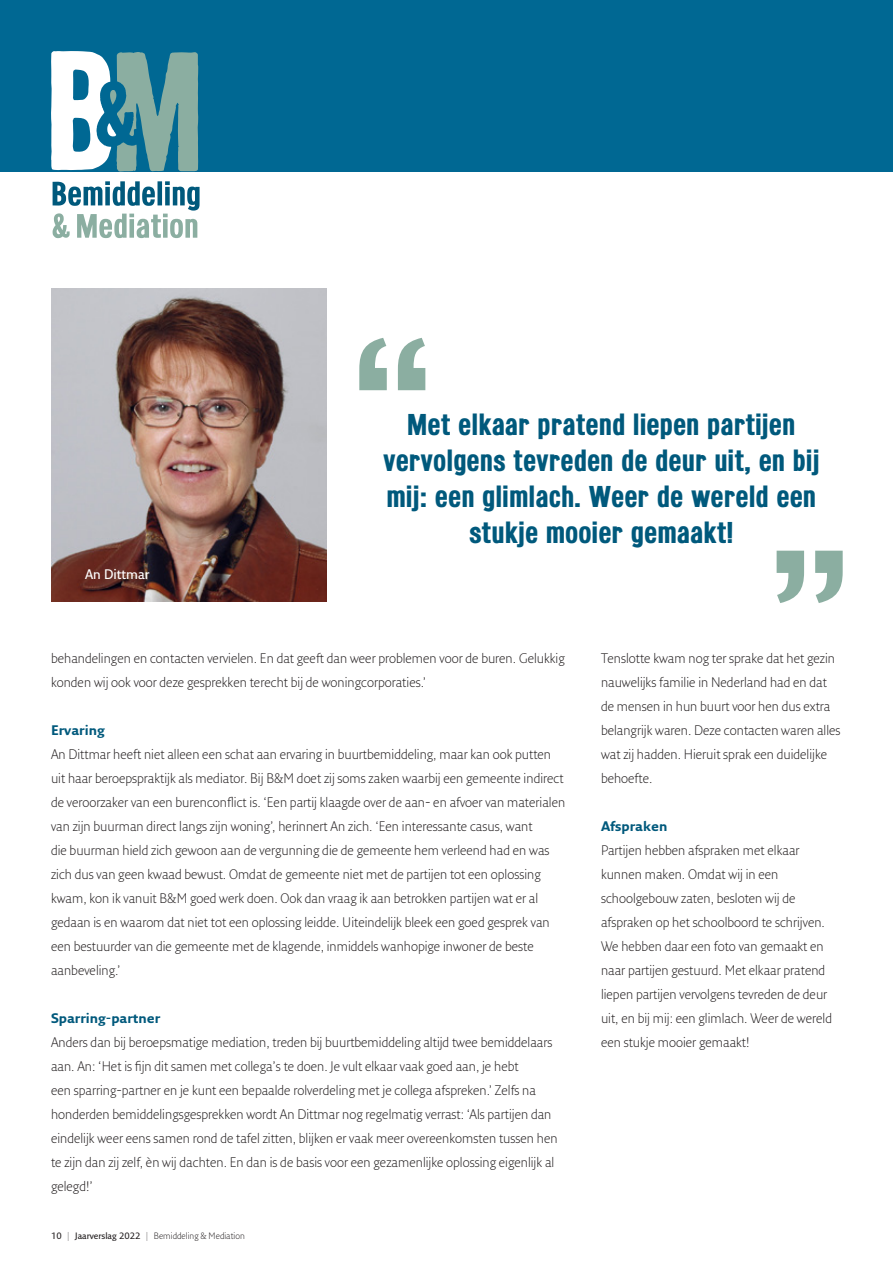
<style>
.page{position:relative;width:893px;height:1263px;background:#fff}
.page>*{position:absolute;margin:0;border:0;box-sizing:border-box;transform-origin:0 0}
.t1{font:700 30px/36px "Meriden";color:#00597c;text-align:center}
.t2{font:300 13.5px/24px "Fresco Sans Std";color:#231f20}
.t3{font:700 13.5px "Fresco Sans Std";color:#00597c}
.t4{font:600 13.5px "Fresco Sans Std";color:#fff}
.t5{font:300 9px "Fresco Sans Std";color:#231f20}
.s1{font-weight:600}
</style>
<div class="page">
<img style="left:51px;top:289px;width:275px;height:312px">
<div style="left:0;top:0;width:893px;height:171px;background:#006893"></div>
<svg style="left:51px;top:51px;width:147px;height:121px"></svg>
<svg style="left:53px;top:181px;width:147px;height:57px"></svg>
<svg style="left:359px;top:338px;width:66px;height:52px"></svg>
<svg style="left:777px;top:551px;width:66px;height:52px"></svg>
<p class="t4" style="left:85px;top:566px;width:66px">An Dittmar</p>
<p class="t1" style="left:383px;top:407px;width:438px">Met elkaar pratend liepen partijen vervolgens tevreden de deur uit, en bij mij: een glimlach. Weer de wereld een stukje mooier gemaakt!</p>
<p class="t2" style="left:51px;top:646px;width:515px">behandelingen en contacten vervielen. En dat geeft dan weer problemen voor de buren. Gelukkig konden wij ook voor deze gesprekken terecht bij de woningcorporaties.’</p>
<p class="t3" style="left:51px;top:722px;width:55px">Ervaring</p>
<p class="t2" style="left:51px;top:742px;width:516px">An Dittmar heeft niet alleen een schat aan ervaring in buurtbemiddeling, maar kan ook putten uit haar beroepspraktijk als mediator. Bij B&amp;M doet zij soms zaken waarbij een gemeente indirect de veroorzaker van een burenconflict is. ‘Een partij klaagde over de aan- en afvoer van materialen van zijn buurman direct langs zijn woning’, herinnert An zich. ‘Een interessante casus, want<br>die buurman hield zich gewoon aan de vergunning die de gemeente hem verleend had en was zich dus van geen kwaad bewust. Omdat de gemeente niet met de partijen tot een oplossing kwam, kon ik vanuit B&amp;M goed werk doen. Ook dan vraag ik aan betrokken partijen wat er al gedaan is en waarom dat niet tot een oplossing leidde. Uiteindelijk bleek een goed gesprek van een bestuurder van die gemeente met de klagende, inmiddels wanhopige inwoner de beste aanbeveling.’</p>
<p class="t3" style="left:51px;top:1010px;width:111px">Sparring-partner</p>
<p class="t2" style="left:51px;top:1030px;width:508px">Anders dan bij beroepsmatige mediation, treden bij buurtbemiddeling altijd twee bemiddelaars aan. An: ‘Het is fijn dit samen met collega’s te doen. Je vult elkaar vaak goed aan, je hebt<br>een sparring-partner en je kunt een bepaalde rolverdeling met je collega afspreken.’ Zelfs na honderden bemiddelingsgesprekken wordt An Dittmar nog regelmatig verrast: ‘Als partijen dan eindelijk weer eens samen rond de tafel zitten, blijken er vaak meer overeenkomsten tussen hen te zijn dan zij zelf, èn wij dachten. En dan is de basis voor een gezamenlijke oplossing eigenlijk al gelegd!’</p>
<p class="t5" style="left:51px;top:1230px;width:195px"><span class="s1">10</span> | <span class="s1">Jaarverslag 2022</span> | Bemiddeling &amp; Mediation</p>
<p class="t2" style="left:601px;top:646px;width:241px">Tenslotte kwam nog ter sprake dat het gezin nauwelijks familie in Nederland had en dat de mensen in hun buurt voor hen dus extra belangrijk waren. Deze contacten waren alles wat zij hadden. Hieruit sprak een duidelijke behoefte.</p>
<p class="t3" style="left:601px;top:818px;width:68px">Afspraken</p>
<p class="t2" style="left:601px;top:838px;width:233px">Partijen hebben afspraken met elkaar kunnen maken. Omdat wij in een schoolgebouw zaten, besloten wij de afspraken op het schoolboord te schrijven.<br>We hebben daar een foto van gemaakt en naar partijen gestuurd. Met elkaar pratend liepen partijen vervolgens tevreden de deur uit, en bij mij: een glimlach. Weer de wereld een stukje mooier gemaakt!</p>
</div>
